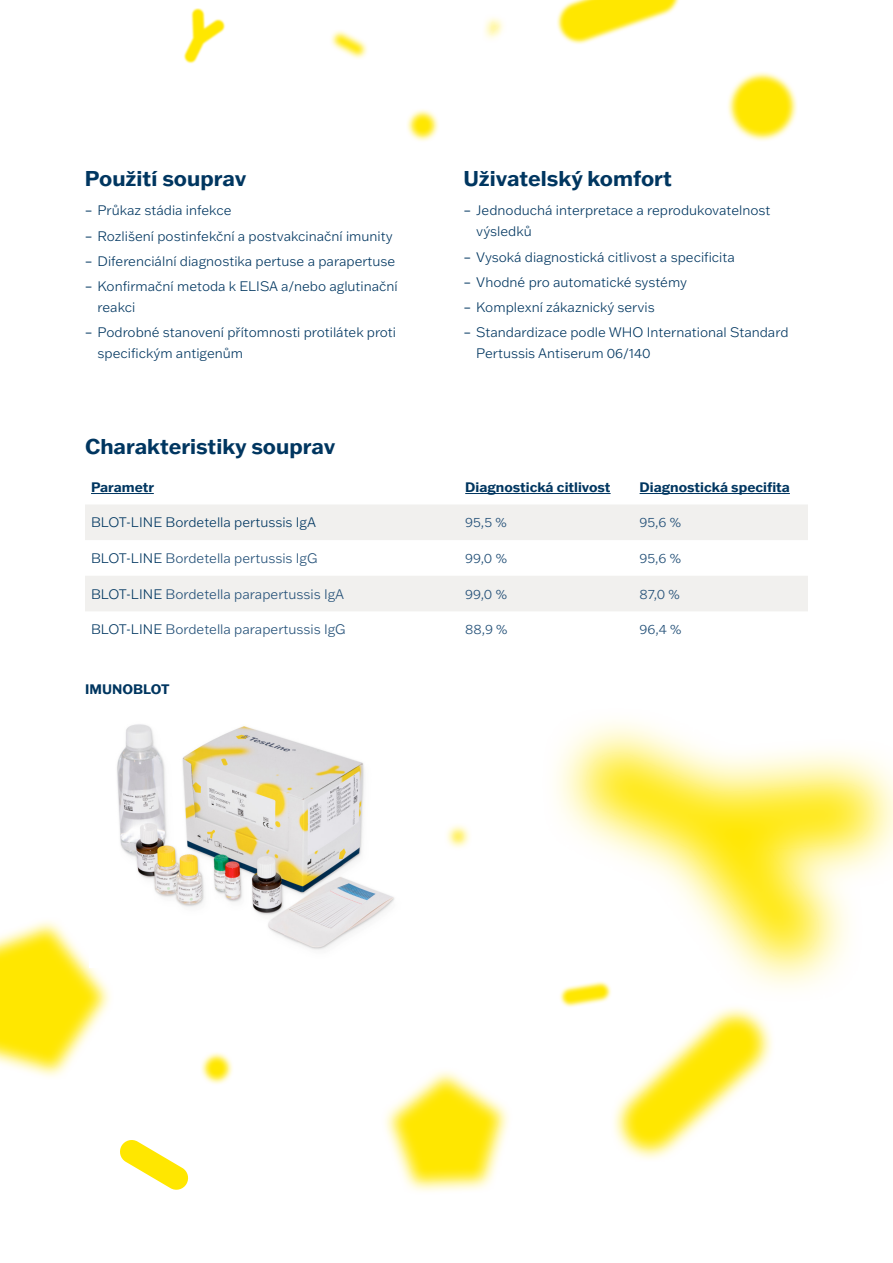
<style>
.page{position:relative;width:893px;height:1263px;background:#fff}
.page>*{position:absolute;margin:0;border:0;box-sizing:border-box;transform-origin:0 0}
.t1{font:700 21px "Franklin Gothic ATF";color:#003660}
.t2{font:300 13.5px/21px "Franklin Gothic ATF";color:#003660}
.t3{font:300 13.5px "Franklin Gothic ATF";color:#214e76}
.t4{font:700 13.5px "Franklin Gothic ATF";color:#003660}
.s1{font-weight:400}
.s2{color:#003660}
</style>
<div class="page">
<svg style="left:447px;top:825px;width:23px;height:23px"></svg>
<svg style="left:453px;top:831px;width:10px;height:11px"></svg>
<svg style="left:17px;top:921px;width:93px;height:156px"></svg>
<svg style="left:0;top:929px;width:102px;height:139px;background:#ffed49"></svg>
<svg style="left:183px;top:8px;width:42px;height:55px"></svg>
<svg style="left:184px;top:10px;width:40px;height:52px"></svg>
<div style="left:556px;top:0;width:125px;height:45px;background:linear-gradient(to bottom,#fffefc,#fff)"></div>
<svg style="left:558px;top:0;width:120px;height:43px"></svg>
<svg style="left:484px;top:17px;width:20px;height:22px"></svg>
<svg style="left:489px;top:22px;width:10px;height:13px"></svg>
<svg style="left:407px;top:109px;width:32px;height:32px"></svg>
<svg style="left:412px;top:114px;width:22px;height:22px"></svg>
<svg style="left:331px;top:30px;width:36px;height:29px"></svg>
<svg style="left:334px;top:34px;width:29px;height:20px"></svg>
<svg style="left:728px;top:72px;width:69px;height:69px"></svg>
<svg style="left:733px;top:77px;width:59px;height:59px;background:#ffe812"></svg>
<svg style="left:561px;top:1002px;width:28px;height:5px"></svg>
<svg style="left:563px;top:1002px;width:38px;height:2px"></svg>
<svg style="left:613px;top:1007px;width:159px;height:152px"></svg>
<svg style="left:621px;top:1015px;width:144px;height:136px"></svg>
<svg style="left:201px;top:1052px;width:32px;height:32px"></svg>
<svg style="left:206px;top:1057px;width:22px;height:22px"></svg>
<svg style="left:556px;top:721px;width:337px;height:281px"></svg>
<svg style="left:581px;top:748px;width:293px;height:214px"></svg>
<svg style="left:120px;top:1140px;width:69px;height:50px"></svg>
<svg style="left:385px;top:1071px;width:124px;height:121px"></svg>
<svg style="left:393px;top:1079px;width:107px;height:103px;background:#ffee54"></svg>
<svg style="left:85px;top:505px;width:723px;height:106px;fill:#f1f0ee"></svg>
<hr style="left:91px;top:493px;width:63px;height:1px;background:#003660">
<hr style="left:465px;top:493px;width:146px;height:1px;background:#003660">
<hr style="left:640px;top:493px;width:150px;height:1px;background:#003660">
<img style="left:89px;top:724px;width:305px;height:243px">
<h1 class="t1" style="left:85px;top:164px;width:163px">Použití souprav</h1>
<p class="t2" style="left:85px;top:200px;width:148px"><span class="s1">–</span> Průkaz stádia infekce</p>
<p class="t2" style="left:85px;top:225px;width:309px"><span class="s1">–</span> Rozlišení postinfekční a postvakcinační imunity</p>
<p class="t2" style="left:85px;top:250px;width:312px"><span class="s1">–</span> Diferenciální diagnostika pertuse a parapertuse</p>
<p class="t2" style="left:98px;top:275px;width:302px;text-indent:-13px"><span class="s1">–</span> Konfirmační metoda k ELISA a/nebo aglutinační reakci</p>
<p class="t2" style="left:98px;top:322px;width:300px;text-indent:-13px"><span class="s1">–</span> Podrobné stanovení přítomnosti protilátek proti specifickým antigenům</p>
<h1 class="t1" style="left:463px;top:164px;width:210px">Uživatelský komfort</h1>
<p class="t2" style="left:476px;top:200px;width:296px;text-indent:-13px"><span class="s1">–</span> Jednoduchá interpretace a reprodukovatelnost výsledků</p>
<p class="t2" style="left:463px;top:246px;width:273px"><span class="s1">–</span> Vysoká diagnostická citlivost a specificita</p>
<p class="t2" style="left:463px;top:271px;width:225px"><span class="s1">–</span> Vhodné pro automatické systémy</p>
<p class="t2" style="left:463px;top:296px;width:193px"><span class="s1">–</span> Komplexní zákaznický servis</p>
<p class="t2" style="left:476px;top:322px;width:314px;text-indent:-13px"><span class="s1">–</span> Standardizace podle WHO International Standard<br>Pertussis Antiserum 06/140</p>
<h1 class="t1" style="left:85px;top:433px;width:252px">Charakteristiky souprav</h1>
<p class="t4" style="left:91px;top:478px;width:65px">Parametr</p>
<p class="t4" style="left:465px;top:478px;width:147px">Diagnostická citlivost</p>
<p class="t4" style="left:640px;top:478px;width:152px">Diagnostická specifita</p>
<p class="t2" style="left:91px;top:512px;width:227px">BLOT-LINE Bordetella pertussis IgA</p>
<p class="t3" style="left:465px;top:514px;width:43px">95,5 %</p>
<p class="t3" style="left:640px;top:514px;width:43px">95,6 %</p>
<p class="t3" style="left:91px;top:549px;width:228px"><span class="s2">BLOT-LINE</span> Bordetella pertussis IgG</p>
<p class="t3" style="left:465px;top:549px;width:43px">99,0 %</p>
<p class="t3" style="left:640px;top:549px;width:43px">95,6 %</p>
<p class="t3" style="left:91px;top:585px;width:255px"><span class="s2">BLOT-LINE</span> Bordetella parapertussis IgA</p>
<p class="t3" style="left:465px;top:585px;width:43px">99,0 %</p>
<p class="t3" style="left:640px;top:585px;width:42px">87,0 %</p>
<p class="t3" style="left:91px;top:620px;width:256px"><span class="s2">BLOT-LINE</span> Bordetella parapertussis IgG</p>
<p class="t3" style="left:465px;top:620px;width:44px">88,9 %</p>
<p class="t3" style="left:640px;top:620px;width:43px">96,4 %</p>
<p class="t4" style="left:85px;top:680px;width:86px">IMUNOBLOT</p>
</div>
